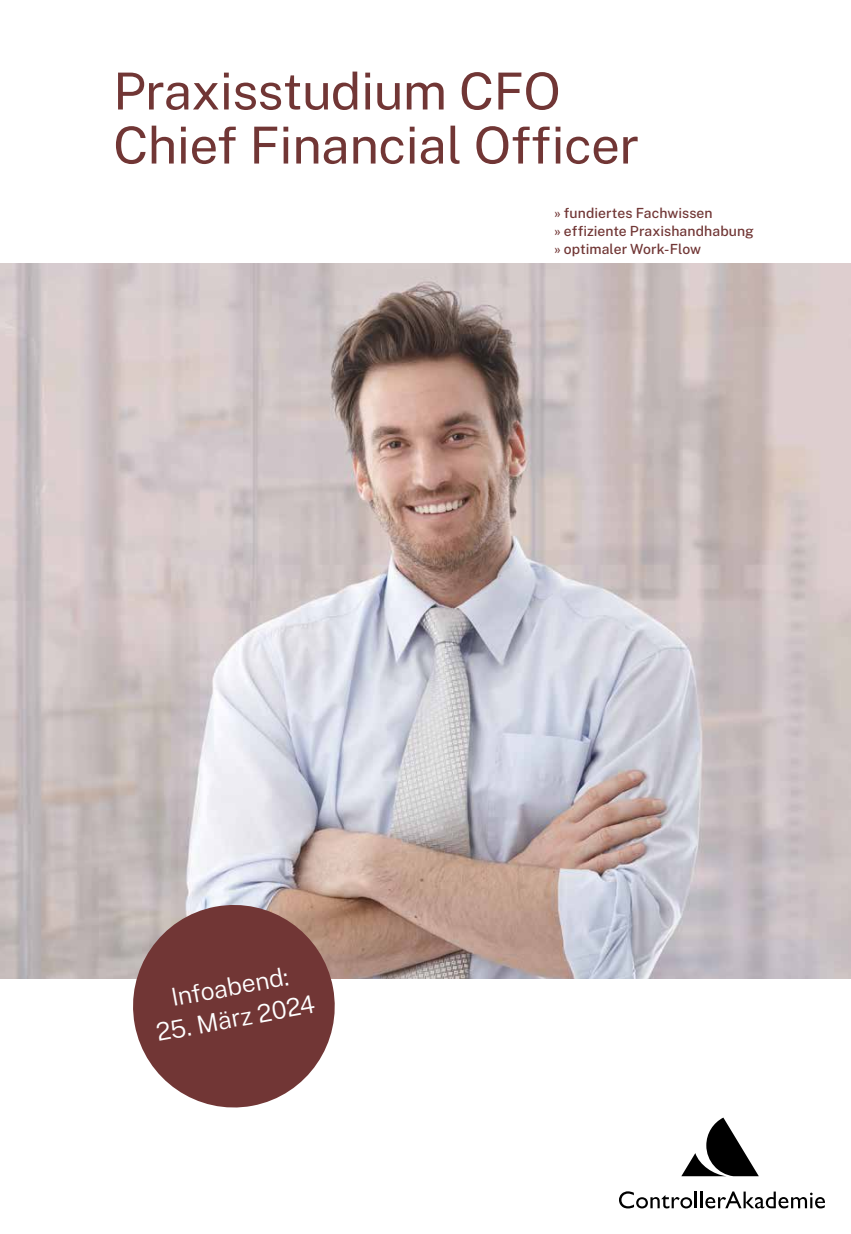
<style>
.page{position:relative;width:851px;height:1234px;background:#fff}
.page>*{position:absolute;margin:0;border:0;box-sizing:border-box;transform-origin:0 0}
.t1{font:51px/54px "Public Sans";letter-spacing:-.01em;color:#713635}
.t2{font:300 24.75px "Public Sans";color:#fff}
.t3{font:500 13.95px/18px "Public Sans";letter-spacing:.005em;color:#713635}
</style>
<div class="page">
<svg style="left:682px;top:1117px;width:76px;height:58px"></svg>
<svg style="left:619px;top:1191px;width:205px;height:17px"></svg>
<img style="left:0;top:264px;width:850px;height:714px">
<svg style="left:125px;top:896px;width:218px;height:212px;background:#926664"></svg>
<h1 class="t1" style="left:113px;top:61px;width:527px">Praxisstudium CFO<br>Chief Financial Officer</h1>
<p class="t3" style="left:554px;top:203px;width:201px">» fundiertes Fachwissen<br>» effiziente Praxishandhabung » optimaler Work-Flow</p>
<h2 class="t2" style="left:168px;top:979px;width:120px;rotate:-10deg">Infoabend:</h2>
<h2 class="t2" style="left:153px;top:1013px;width:162px;rotate:-10deg">25. März 2024</h2>
</div>
